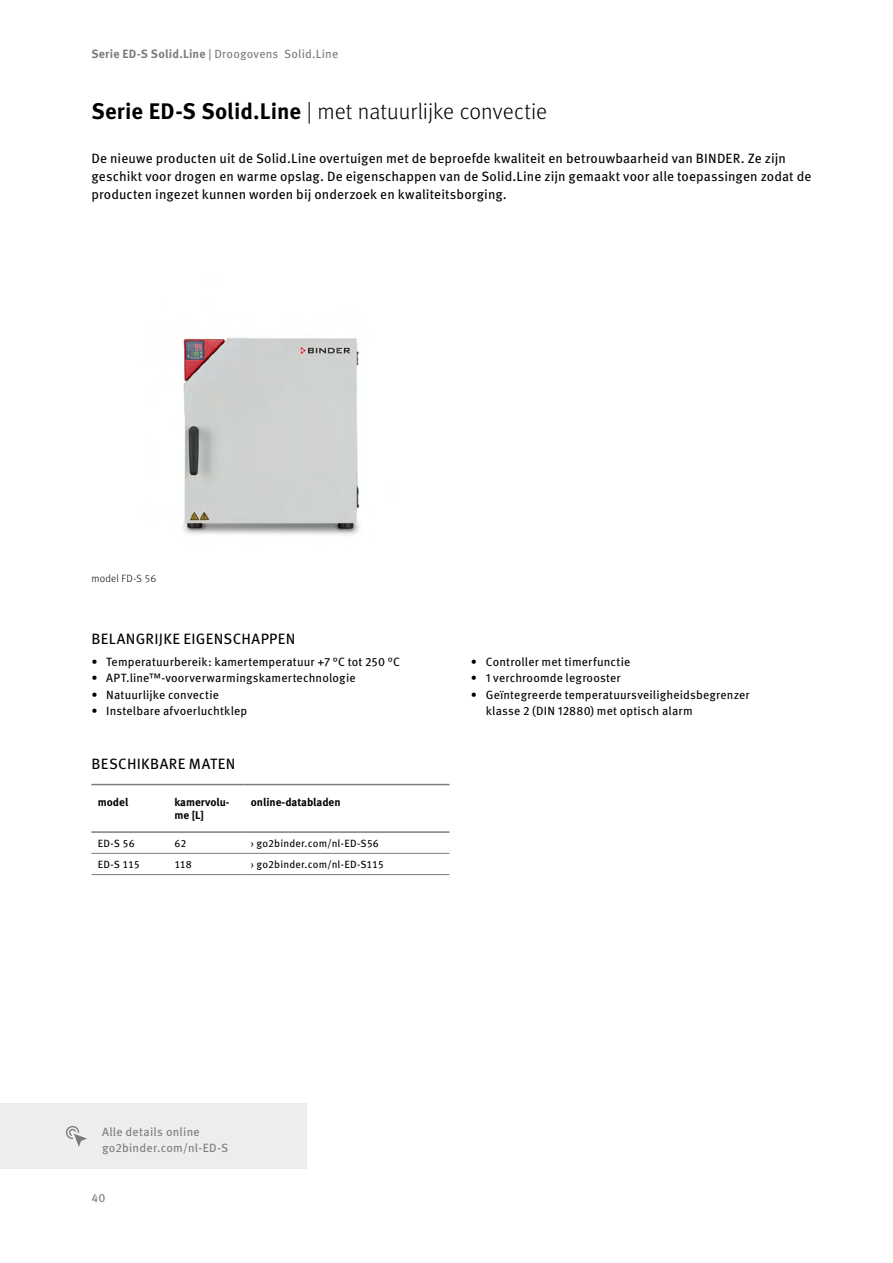
<style>
.page{position:relative;width:893px;height:1263px;background:#fff}
.page>*{position:absolute;margin:0;border:0;box-sizing:border-box;transform-origin:0 0}
.p_heading_level01_se{font:300 22.5px "Meta Pro";color:#000}
.p_heading_level02_st{font:15px "Meta Pro";letter-spacing:.015em;color:#000}
.p_body_std{font:13.5px/18px "Meta Pro";letter-spacing:.005em;color:#000}
.t1{font:12px/16.5px "Meta Pro";letter-spacing:.01em;color:#000}
.p_runningTitle_std_C{font:12px "Meta Pro";letter-spacing:.02em;color:#7b7c7e}
.p_body_all-details{font:12px "Meta Pro";letter-spacing:.02em;color:#7b7c7e}
.t2{font:700 11.25px/13.5px "Meta Pro";color:#000}
.t3{font:10.5px "Meta Pro";letter-spacing:.015em;color:#000}
.p_body_img_legend{font:300 10.5px "Meta Pro";letter-spacing:.02em;color:#000}
.s1{font-weight:700}
</style>
<div class="page">
<div style="left:0;top:1103px;width:306px;height:66px;background:#eceded"></div>
<svg style="left:66px;top:1126px;width:21px;height:21px"></svg>
<img style="left:182px;top:337px;width:178px;height:198px">
<hr style="left:91px;top:784px;width:77px;height:1px;background:#7b7c7e">
<hr style="left:91px;top:831px;width:77px;height:2px;background:#7b7c7e">
<hr style="left:168px;top:784px;width:76px;height:1px;background:#7b7c7e">
<hr style="left:168px;top:831px;width:76px;height:2px;background:#7b7c7e">
<hr style="left:244px;top:784px;width:205px;height:1px;background:#7b7c7e">
<hr style="left:244px;top:831px;width:205px;height:2px;background:#7b7c7e">
<hr style="left:91px;top:853px;width:77px;height:1px;background:#7b7c7e">
<hr style="left:91px;top:874px;width:77px;height:1px;background:#7b7c7e">
<hr style="left:168px;top:853px;width:76px;height:1px;background:#7b7c7e">
<hr style="left:168px;top:874px;width:76px;height:1px;background:#7b7c7e">
<hr style="left:244px;top:853px;width:205px;height:1px;background:#7b7c7e">
<hr style="left:244px;top:874px;width:205px;height:1px;background:#7b7c7e">
<p class="p_runningTitle_std_C" style="left:91px;top:44px;width:248px"><span class="s1">Serie ED-S Solid.Line</span> | Droogovens Solid.Line</p>
<p class="p_heading_level01_se" style="left:91px;top:95px;width:457px"><span class="s1">Serie ED-S Solid.Line</span> | met natuurlijke convectie</p>
<p class="p_body_std" style="left:91px;top:148px;width:721px">De nieuwe producten uit de Solid.Line overtuigen met de beproefde kwaliteit en betrouwbaarheid van BINDER. Ze zijn geschikt voor drogen en warme opslag. De eigenschappen van de Solid.Line zijn gemaakt voor alle toepassingen zodat de producten ingezet kunnen worden bij onderzoek en kwaliteitsborging.</p>
<p class="p_body_img_legend" style="left:91px;top:571px;width:67px">model FD-S 56</p>
<p class="p_heading_level02_st" style="left:91px;top:627px;width:205px">BELANGRIJKE EIGENSCHAPPEN</p>
<p class="t1" style="left:91px;top:653px;width:310px">• Temperatuurbereik: kamertemperatuur +7 °C tot 250 °C</p>
<p class="t1" style="left:91px;top:669px;width:266px">• APT.line™-voorverwarmingskamertechnologie</p>
<p class="t1" style="left:91px;top:686px;width:129px">• Natuurlijke convectie</p>
<p class="t1" style="left:91px;top:702px;width:157px">• Instelbare afvoerluchtklep</p>
<p class="p_heading_level02_st" style="left:91px;top:752px;width:145px">BESCHIKBARE MATEN</p>
<p class="t2" style="left:98px;top:794px;width:32px">model</p>
<p class="t2" style="left:174px;top:794px;width:57px">kamervolu&shy;me [L]</p>
<p class="t2" style="left:251px;top:794px;width:91px">online-databladen</p>
<p class="t3" style="left:98px;top:835px;width:38px">ED-S 56</p>
<p class="t3" style="left:174px;top:835px;width:13px">62</p>
<p class="t3" style="left:251px;top:835px;width:129px">› go2binder.com/nl-ED-S56</p>
<p class="t3" style="left:98px;top:856px;width:44px">ED-S 115</p>
<p class="t3" style="left:174px;top:856px;width:19px">118</p>
<p class="t3" style="left:251px;top:856px;width:134px">› go2binder.com/nl-ED-S115</p>
<p class="t1" style="left:471px;top:653px;width:161px">• Controller met timerfunctie</p>
<p class="t1" style="left:471px;top:669px;width:151px">• 1 verchroomde legrooster</p>
<p class="t1" style="left:486px;top:686px;width:265px;text-indent:-15px">• Geïntegreerde temperatuursveiligheidsbegrenzer klasse 2 (DIN 12880) met optisch alarm</p>
<p class="p_body_all-details" style="left:102px;top:1122px;width:99px">Alle details online</p>
<p class="p_body_all-details" style="left:102px;top:1139px;width:128px">go2binder.com/nl-ED-S</p>
<p class="p_runningTitle_std_C" style="left:91px;top:1188px;width:16px">40</p>
</div>
